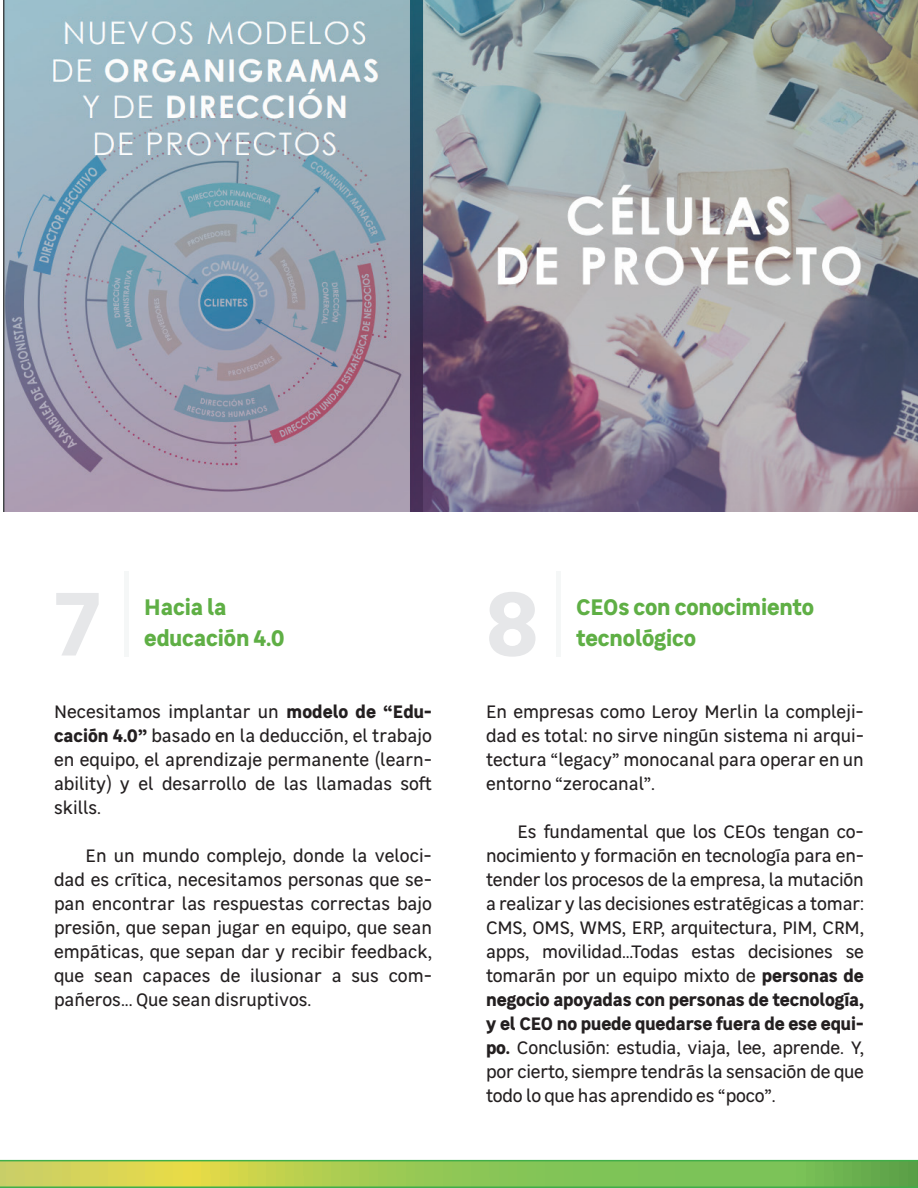
<style>
.page{position:relative;width:918px;height:1188px;background:#fff}
.page>*{position:absolute;margin:0;border:0;box-sizing:border-box;transform-origin:0 0}
.t1{font:700 90px "Leroy Merlin Sans";color:#e6e7e9}
.t2{font:700 22.5px/31.5px "Leroy Merlin Sans";letter-spacing:-.01em;color:#5faf45}
.t3{font:18px/24px "Leroy Merlin Sans";color:#231f20;text-align:justify}
.s1{font-weight:700}
</style>
<div class="page">
<div style="left:124px;top:571px;width:5px;height:86px;background:#f5f7f7"></div>
<div style="left:556px;top:571px;width:5px;height:86px;background:#f5f7f7"></div>
<img style="left:3px;top:1px;width:915px;height:511px">
<svg style="left:0;top:1160px;width:918px;height:28px;background:#95c552"></svg>
<h1 class="t1" style="left:54px;top:554px;width:48px">7</h1>
<h1 class="t1" style="left:486px;top:554px;width:55px">8</h1>
<p class="t2" style="left:144px;top:590px;width:142px">Hacia la educación 4.0</p>
<p class="t2" style="left:576px;top:590px;width:239px">CEOs con conocimiento tecnológico</p>
<p class="t3" style="left:54px;top:699px;width:380px">Necesitamos implantar un <span class="s1">modelo de “Edu&shy;cación 4.0”</span> basado en la deducción, el trabajo en equipo, el aprendizaje permanente (learn&shy;ability) y el desarrollo de las llamadas soft skills.</p>
<p class="t3" style="left:54px;top:843px;width:380px;text-indent:32px">En un mundo complejo, donde la veloci&shy;dad es crítica, necesitamos personas que se&shy;pan encontrar las respuestas correctas bajo presión, que sepan jugar en equipo, que sean empáticas, que sepan dar y recibir feedback, que sean capaces de ilusionar a sus com&shy;pañeros... Que sean disruptivos.</p>
<p class="t3" style="left:486px;top:699px;width:380px">En empresas como Leroy Merlin la compleji&shy;dad es total: no sirve ningún sistema ni arqui&shy;tectura “legacy” monocanal para operar en un entorno “zerocanal”.</p>
<p class="t3" style="left:486px;top:819px;width:380px;text-indent:32px">Es fundamental que los CEOs tengan co&shy;nocimiento y formación en tecnología para en&shy;tender los procesos de la empresa, la mutación a realizar y las decisiones estratégicas a tomar:<br>CMS, OMS, WMS, ERP, arquitectura, PIM, CRM, apps, movilidad...Todas estas decisiones se tomarán por un equipo mixto de <span class="s1">personas de negocio apoyadas con personas de tecnología, y el CEO no puede quedarse fuera de ese equi&shy;po.</span> Conclusión: estudia, viaja, lee, aprende. Y, por cierto, siempre tendrás la sensación de que todo lo que has aprendido es “poco”.</p>
</div>
